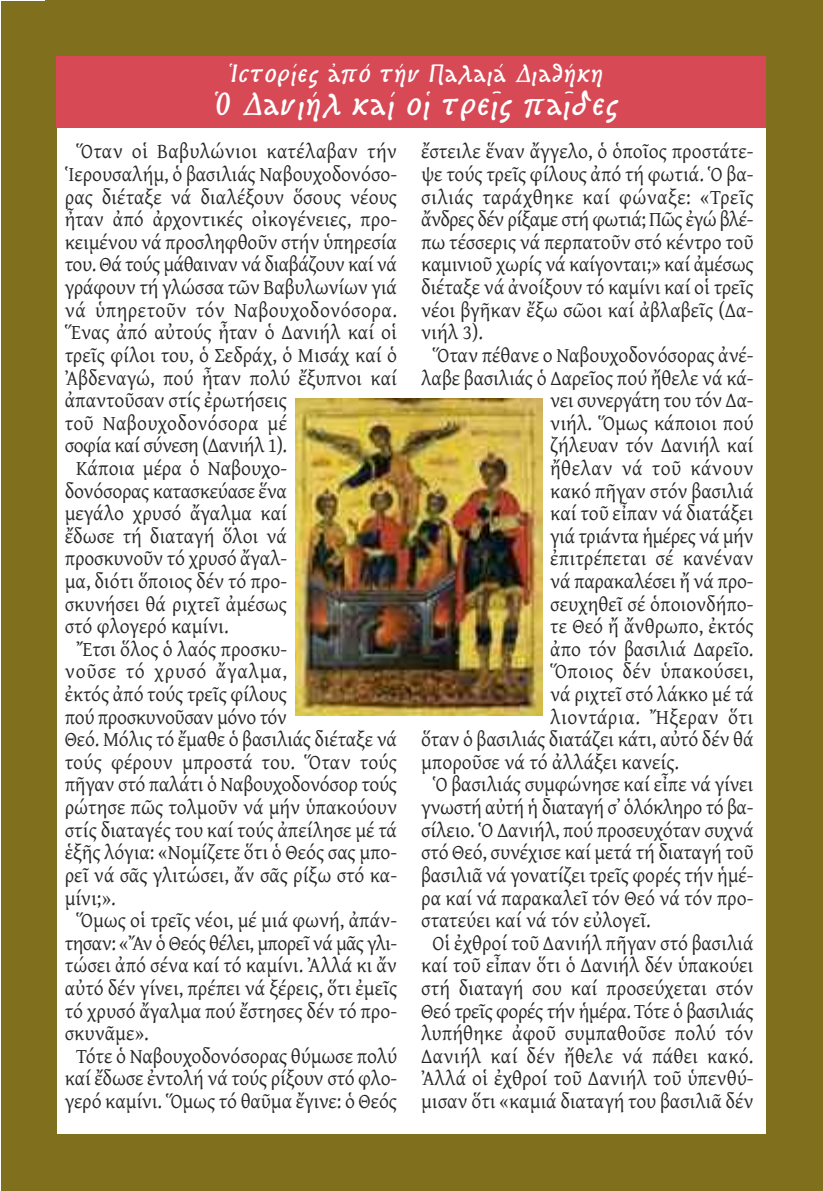
<style>
.page{position:relative;width:823px;height:1191px;background:#fff}
.page>*{position:absolute;margin:0;border:0;box-sizing:border-box;transform-origin:0 0}
.t1{font:italic 700 28px "KS Bouletee";letter-spacing:.1em;color:#fff}
.t2{font:italic 700 22px "KS Bouletee";letter-spacing:.1em;color:#fff}
.t3{font:21px "Gentium";letter-spacing:-.005em;color:#272627;scale:.95 1}
.t4{font:21px "Gentium";letter-spacing:-.025em;color:#272627;scale:.95 1}
.t5{font:21px "Gentium";letter-spacing:-.03em;color:#272627;scale:.95 1}
.t6{font:21px "Gentium";letter-spacing:.02em;color:#272627;scale:.95 1}
.t7{font:21px "Gentium";letter-spacing:.025em;color:#272627;scale:.95 1}
.t8{font:21px "Gentium";letter-spacing:.015em;color:#272627;scale:.95 1}
.t9{font:21px "Gentium";letter-spacing:.04em;color:#272627;scale:.95 1}
</style>
<div class="page">
<div style="left:45px;top:0;width:777px;height:57px;background:#806f1d"></div>
<div style="left:57px;top:1134px;width:711px;height:57px;background:#806f1d"></div>
<div style="left:1px;top:1px;width:56px;height:1189px;background:#806f1d"></div>
<div style="left:765px;top:2px;width:57px;height:1189px;background:#806f1d"></div>
<img style="left:295px;top:398px;width:247px;height:317px">
<div style="left:57px;top:57px;width:708px;height:71px;background:#d74a55"></div>
<p class="t2" style="left:231px;top:63px;width:372px">Ἱστορίες ἀπό τήν Παλαιά Διαθήκη</p>
<h1 class="t1" style="left:216px;top:91px;width:403px">Ὁ Δανιήλ καί οἱ τρεῖς παῖδες</h1>
<p class="t8" style="left:76px;top:139px;width:339px">Ὅταν οἱ Βαβυλώνιοι κατέλαβαν τήν</p>
<p class="t3" style="left:65px;top:161px;width:351px">Ἱερουσαλήμ, ὁ βασιλιάς Ναβουχοδονόσο-</p>
<p class="t3" style="left:65px;top:184px;width:351px">ρας διέταξε νά διαλέξουν ὅσους νέους</p>
<p class="t3" style="left:65px;top:207px;width:351px">ἦταν ἀπό ἀρχοντικές οἰκογένειες, προ-</p>
<p class="t3" style="left:65px;top:229px;width:351px">κειμένου νά προσληφθοῦν στήν ὑπηρεσία</p>
<p class="t4" style="left:65px;top:252px;width:351px">του. Θά τούς μάθαιναν νά διαβάζουν καί νά</p>
<p class="t3" style="left:65px;top:274px;width:351px">γράφουν τή γλώσσα τῶν Βαβυλωνίων γιά</p>
<p class="t7" style="left:65px;top:297px;width:351px">νά ὑπηρετοῦν τόν Ναβουχοδονόσορα.</p>
<p class="t3" style="left:65px;top:320px;width:351px">Ἕνας ἀπό αὐτούς ἦταν ὁ ∆ανιήλ καί οἱ</p>
<p class="t3" style="left:65px;top:342px;width:351px">τρεῖς φίλοι του, ὁ Σεδράχ, ὁ Μισάχ καί ὁ</p>
<p class="t3" style="left:65px;top:365px;width:351px">Ἀβδεναγώ, πού ἦταν πολύ ἔξυπνοι καί</p>
<p class="t3" style="left:65px;top:387px;width:235px">ἀπαντοῦσαν στίς ἐρωτήσεις</p>
<p class="t8" style="left:65px;top:410px;width:235px">τοῦ Ναβουχοδονόσορα μέ</p>
<p class="t4" style="left:65px;top:433px;width:235px">σοφία καί σύνεση (∆ανιήλ 1).</p>
<p class="t3" style="left:76px;top:455px;width:223px">Κάποια μέρα ὁ Ναβουχο-</p>
<p class="t3" style="left:65px;top:478px;width:235px">δονόσορας κατασκεύασε ἕνα</p>
<p class="t3" style="left:65px;top:500px;width:235px">μεγάλο χρυσό ἄγαλμα καί</p>
<p class="t3" style="left:65px;top:523px;width:235px">ἔδωσε τή διαταγή ὅλοι νά</p>
<p class="t3" style="left:65px;top:546px;width:235px">προσκυνοῦν τό χρυσό ἄγαλ-</p>
<p class="t3" style="left:65px;top:568px;width:235px">μα, διότι ὅποιος δέν τό προ-</p>
<p class="t3" style="left:65px;top:591px;width:235px">σκυνήσει θά ριχτεῖ ἀμέσως</p>
<p class="t3" style="left:65px;top:613px;width:174px">στό φλογερό καμίνι.</p>
<p class="t3" style="left:76px;top:636px;width:223px">Ἔτσι ὅλος ὁ λαός προσκυ-</p>
<p class="t9" style="left:65px;top:659px;width:235px">νοῦσε τό χρυσό ἄγαλμα,</p>
<p class="t3" style="left:65px;top:681px;width:235px">ἐκτός ἀπό τούς τρεῖς φίλους</p>
<p class="t3" style="left:65px;top:704px;width:235px">πού προσκυνοῦσαν μόνο τόν</p>
<p class="t3" style="left:65px;top:726px;width:351px">Θεό. Μόλις τό ἔμαθε ὁ βασιλιάς διέταξε νά</p>
<p class="t3" style="left:65px;top:749px;width:351px">τούς φέρουν μπροστά του. Ὅταν τούς</p>
<p class="t3" style="left:65px;top:772px;width:351px">πῆγαν στό παλάτι ὁ Ναβουχοδονόσορ τούς</p>
<p class="t3" style="left:65px;top:794px;width:351px">ρώτησε πῶς τολμοῦν νά μήν ὑπακούουν</p>
<p class="t3" style="left:65px;top:817px;width:351px">στίς διαταγές του καί τούς ἀπείλησε μέ τά</p>
<p class="t3" style="left:65px;top:839px;width:351px">ἑξῆς λόγια: «Νομίζετε ὅτι ὁ Θεός σας μπο-</p>
<p class="t3" style="left:65px;top:862px;width:351px">ρεῖ νά σᾶς γλιτώσει, ἄν σᾶς ρίξω στό κα-</p>
<p class="t3" style="left:65px;top:885px;width:55px">μίνι;».</p>
<p class="t3" style="left:76px;top:907px;width:339px">Ὅμως οἱ τρεῖς νέοι, μέ μιά φωνή, ἀπάν-</p>
<p class="t5" style="left:65px;top:930px;width:351px">τησαν: «Ἄν ὁ Θεός θέλει, μπορεῖ νά μᾶς γλι-</p>
<p class="t3" style="left:65px;top:952px;width:351px">τώσει ἀπό σένα καί τό καμίνι. Ἀλλά κι ἄν</p>
<p class="t3" style="left:65px;top:975px;width:351px">αὐτό δέν γίνει, πρέπει νά ξέρεις, ὅτι ἐμεῖς</p>
<p class="t3" style="left:65px;top:998px;width:351px">τό χρυσό ἄγαλμα πού ἔστησες δέν τό προ-</p>
<p class="t3" style="left:65px;top:1020px;width:90px">σκυνᾶμε».</p>
<p class="t3" style="left:76px;top:1043px;width:339px">Τότε ὁ Ναβουχοδονόσορας θύμωσε πολύ</p>
<p class="t3" style="left:65px;top:1065px;width:351px">καί ἔδωσε ἐντολή νά τούς ρίξουν στό φλο-</p>
<p class="t3" style="left:65px;top:1088px;width:351px">γερό καμίνι. Ὅμως τό θαῦμα ἔγινε: ὁ Θεός</p>
<p class="t3" style="left:421px;top:139px;width:351px">ἔστειλε ἕναν ἄγγελο, ὁ ὁποῖος προστάτε-</p>
<p class="t3" style="left:421px;top:161px;width:351px">ψε τούς τρεῖς φίλους ἀπό τή φωτιά. Ὁ βα-</p>
<p class="t6" style="left:421px;top:184px;width:351px">σιλιάς ταράχθηκε καί φώναξε: «Τρεῖς</p>
<p class="t5" style="left:421px;top:207px;width:351px">ἄνδρες δέν ρίξαμε στή φωτιά; Πῶς ἐγώ βλέ-</p>
<p class="t3" style="left:421px;top:229px;width:351px">πω τέσσερις νά περπατοῦν στό κέντρο τοῦ</p>
<p class="t3" style="left:421px;top:252px;width:351px">καμινιοῦ χωρίς νά καίγονται;» καί ἀμέσως</p>
<p class="t3" style="left:421px;top:274px;width:351px">διέταξε νά ἀνοίξουν τό καμίνι καί οἱ τρεῖς</p>
<p class="t3" style="left:421px;top:297px;width:351px">νέοι βγῆκαν ἔξω σῶοι καί ἀβλαβεῖς (∆α-</p>
<p class="t3" style="left:421px;top:320px;width:67px">νιήλ 3).</p>
<p class="t3" style="left:432px;top:342px;width:339px">Ὅταν πέθανε ο Ναβουχοδονόσορας ἀνέ-</p>
<p class="t3" style="left:421px;top:365px;width:351px">λαβε βασιλιάς ὁ ∆αρεῖος πού ἤθελε νά κά-</p>
<p class="t4" style="left:550px;top:387px;width:215px">νει συνεργάτη του τόν ∆α-</p>
<p class="t3" style="left:550px;top:410px;width:215px">νιήλ. Ὅμως κάποιοι πού</p>
<p class="t3" style="left:550px;top:433px;width:215px">ζήλευαν τόν ∆ανιήλ καί</p>
<p class="t6" style="left:550px;top:455px;width:215px">ἤθελαν νά τοῦ κάνουν</p>
<p class="t3" style="left:550px;top:478px;width:215px">κακό πῆγαν στόν βασιλιά</p>
<p class="t3" style="left:550px;top:500px;width:215px">καί τοῦ εἶπαν νά διατάξει</p>
<p class="t3" style="left:550px;top:523px;width:215px">γιά τριάντα ἡμέρες νά μήν</p>
<p class="t3" style="left:550px;top:546px;width:215px">ἐπιτρέπεται σέ κανέναν</p>
<p class="t3" style="left:550px;top:568px;width:215px">νά παρακαλέσει ἤ νά προ-</p>
<p class="t3" style="left:550px;top:591px;width:215px">σευχηθεῖ σέ ὁποιονδήπο-</p>
<p class="t3" style="left:550px;top:613px;width:215px">τε Θεό ἤ ἄνθρωπο, ἐκτός</p>
<p class="t3" style="left:550px;top:636px;width:215px">ἀπο τόν βασιλιά ∆αρεῖο.</p>
<p class="t6" style="left:550px;top:659px;width:215px">Ὅποιος δέν ὑπακούσει,</p>
<p class="t3" style="left:550px;top:681px;width:215px">νά ριχτεῖ στό λάκκο μέ τά</p>
<p class="t7" style="left:550px;top:704px;width:215px">λιοντάρια. Ἤξεραν ὅτι</p>
<p class="t3" style="left:421px;top:726px;width:351px">ὅταν ὁ βασιλιάς διατάζει κάτι, αὐτό δέν θά</p>
<p class="t3" style="left:421px;top:749px;width:273px">μποροῦσε νά τό ἀλλάξει κανείς.</p>
<p class="t3" style="left:432px;top:772px;width:339px">Ὁ βασιλιάς συμφώνησε καί εἶπε νά γίνει</p>
<p class="t3" style="left:421px;top:794px;width:351px">γνωστή αὐτή ἡ διαταγή σ᾽ ὁλόκληρο τό βα-</p>
<p class="t3" style="left:421px;top:817px;width:351px">σίλειο. Ὁ ∆ανιήλ, πού προσευχόταν συχνά</p>
<p class="t3" style="left:421px;top:839px;width:351px">στό Θεό, συνέχισε καί μετά τή διαταγή τοῦ</p>
<p class="t3" style="left:421px;top:862px;width:351px">βασιλιᾶ νά γονατίζει τρεῖς φορές τήν ἡμέ-</p>
<p class="t3" style="left:421px;top:885px;width:351px">ρα καί νά παρακαλεῖ τόν Θεό νά τόν προ-</p>
<p class="t3" style="left:421px;top:907px;width:243px">στατεύει καί νά τόν εὐλογεῖ.</p>
<p class="t3" style="left:432px;top:930px;width:339px">Οἱ ἐχθροί τοῦ ∆ανιήλ πῆγαν στό βασιλιά</p>
<p class="t3" style="left:421px;top:952px;width:351px">καί τοῦ εἶπαν ὅτι ὁ ∆ανιήλ δέν ὑπακούει</p>
<p class="t3" style="left:421px;top:975px;width:351px">στή διαταγή σου καί προσεύχεται στόν</p>
<p class="t3" style="left:421px;top:998px;width:351px">Θεό τρεῖς φορές τήν ἡμέρα. Τότε ὁ βασιλιάς</p>
<p class="t3" style="left:421px;top:1020px;width:351px">λυπήθηκε ἀφοῦ συμπαθοῦσε πολύ τόν</p>
<p class="t3" style="left:421px;top:1043px;width:351px">∆ανιήλ καί δέν ἤθελε νά πάθει κακό.</p>
<p class="t3" style="left:421px;top:1065px;width:351px">Ἀλλά οἱ ἐχθροί τοῦ ∆ανιήλ τοῦ ὑπενθύ-</p>
<p class="t3" style="left:421px;top:1088px;width:351px">μισαν ὅτι «καμιά διαταγή του βασιλιᾶ δέν</p>
</div>
